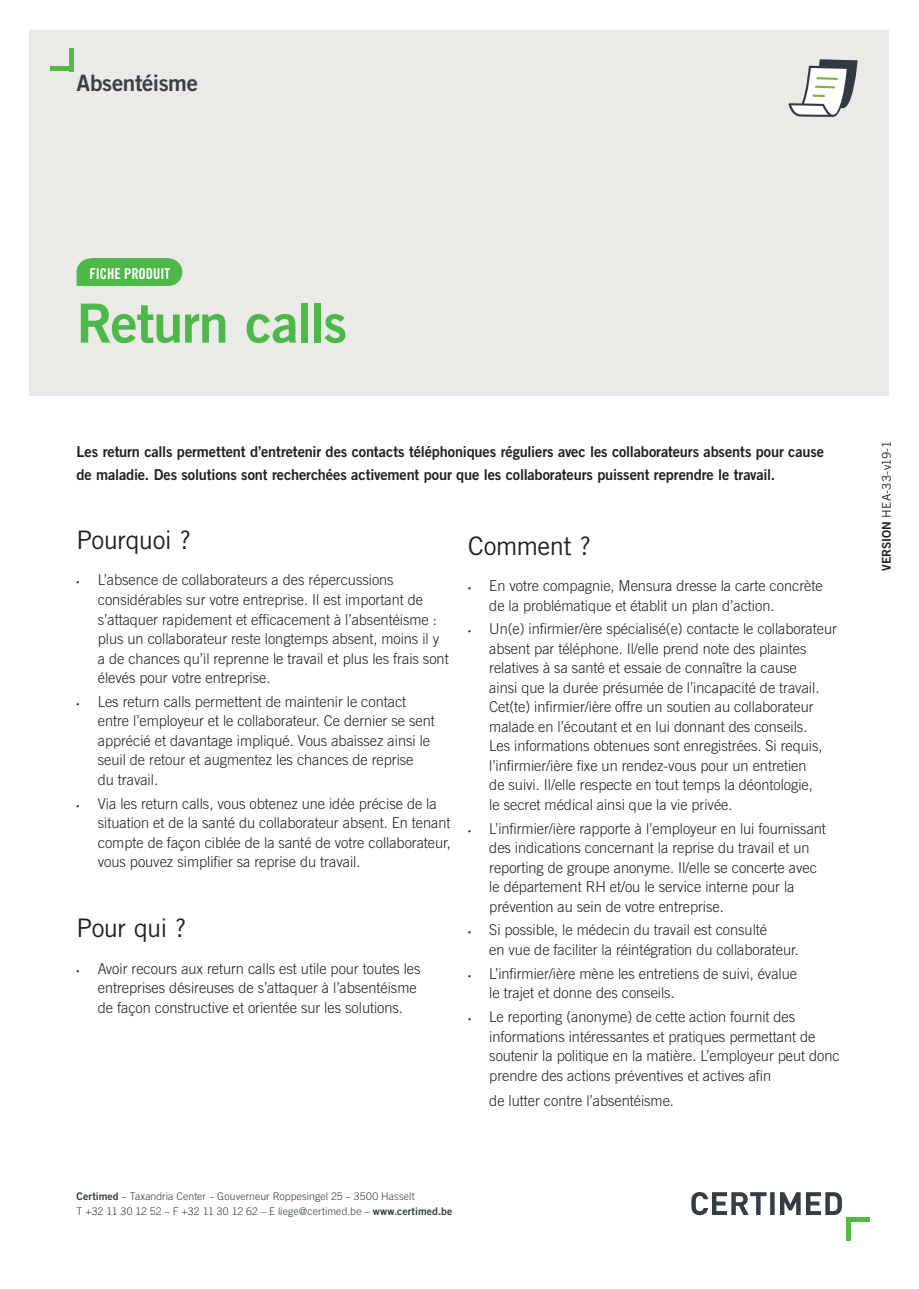
<style>
.page{position:relative;width:919px;height:1289px;background:#fff}
.page>*{position:absolute;margin:0;border:0;box-sizing:border-box;transform-origin:0 0}
.t1{font:54px "Trade Gothic LT Bold Two";letter-spacing:-.025em;color:#4cb848}
.t2{font:25.5px "Trade Gothic LT";letter-spacing:-.02em;color:#231f20}
.t3{font:22.5px "Trade Gothic LT Bold Two";letter-spacing:-.015em;color:#393f45}
.t4{font:300 15px/19.5px "Trade Gothic LT";letter-spacing:-.005em;color:#231f20}
.t5{font:15px/22.5px "Trade Gothic LT Bold Two";letter-spacing:-.01em;color:#231f20}
.t6{font:15px "Trade Gothic LT Bold Cond Twenty";color:#fff}
.t7{font:12px "Trade Gothic LT";letter-spacing:-.01em;color:#231f20}
.t8{font:300 10.5px/15px "Trade Gothic LT";letter-spacing:.01em;color:#323d47}
.s1{font-family:"Trade Gothic LT Bold Two"}
.s2{font-family:"Myriad Pro";font-weight:400;font-size:10.5px}
.s3{font-family:"Trade Gothic LT Bold Two";font-weight:400}
</style>
<div class="page">
<div style="left:30px;top:30px;width:859px;height:365px;background:#eaeae7"></div>
<div style="left:846px;top:1217px;width:23px;height:5px;background:#54b847"></div>
<hr style="left:846px;top:1217px;width:4px;height:23px;background:#54b847">
<hr style="left:50px;top:67px;width:24px;height:4px;background:#54b847">
<div style="left:69px;top:48px;width:5px;height:23px;background:#54b847"></div>
<svg style="left:691px;top:1192px;width:150px;height:23px"></svg>
<svg style="left:788px;top:59px;width:69px;height:58px"></svg>
<svg style="left:77px;top:258px;width:14px;height:28px"></svg>
<div style="left:155px;top:258px;width:27px;height:28px;background:#4cb848;border-radius:50%"></div>
<div style="left:91px;top:258px;width:78px;height:28px;background:#4cb848"></div>
<h3 class="t3" style="left:77px;top:69px;width:123px">Absentéisme</h3>
<p class="t6" style="left:89px;top:264px;width:82px">FICHE PRODUIT</p>
<h1 class="t1" style="left:77px;top:290px;width:272px">Return calls</h1>
<p class="t5" style="left:77px;top:440px;width:749px">Les return calls permettent d’entretenir des contacts téléphoniques réguliers avec les collaborateurs absents pour cause de maladie. Des solutions sont recherchées activement pour que les collaborateurs puissent reprendre le travail.</p>
<p class="t7" style="left:879px;top:570px;width:131px;rotate:-90deg"><span class="s1">VERSION</span> HEA-33-v19-1</p>
<h2 class="t2" style="left:77px;top:524px;width:116px">Pourquoi ?</h2>
<p class="t4" style="left:98px;top:570px;width:352px;text-indent:-21px"><span class="s2">•</span> L’absence de collaborateurs a des répercussions considérables sur votre entreprise. Il est important de s’attaquer rapidement et efficacement à l’absentéisme : plus un collaborateur reste longtemps absent, moins il y a de chances qu’il reprenne le travail et plus les frais sont élevés pour votre entreprise.</p>
<p class="t4" style="left:98px;top:691px;width:338px;text-indent:-21px"><span class="s2">•</span> Les return calls permettent de maintenir le contact entre l’employeur et le collaborateur. Ce dernier se sent apprécié et davantage impliqué. Vous abaissez ainsi le seuil de retour et augmentez les chances de reprise<br>du travail.</p>
<p class="t4" style="left:98px;top:793px;width:354px;text-indent:-21px"><span class="s2">•</span> Via les return calls, vous obtenez une idée précise de la situation et de la santé du collaborateur absent. En tenant compte de façon ciblée de la santé de votre collaborateur, vous pouvez simplifier sa reprise du travail.</p>
<h2 class="t2" style="left:468px;top:530px;width:124px">Comment ?</h2>
<p class="t4" style="left:489px;top:575px;width:335px;text-indent:-21px"><span class="s2">•</span> En votre compagnie, Mensura dresse la carte concrète de la problématique et établit un plan d’action.</p>
<p class="t4" style="left:489px;top:619px;width:349px;text-indent:-21px"><span class="s2">•</span> Un(e) infirmier/ère spécialisé(e) contacte le collaborateur absent par téléphone. Il/elle prend note des plaintes relatives à sa santé et essaie de connaître la cause<br>ainsi que la durée présumée de l’incapacité de travail.<br>Cet(te) infirmier/ière offre un soutien au collaborateur malade en l’écoutant et en lui donnant des conseils.<br>Les informations obtenues sont enregistrées. Si requis, l’infirmier/ière fixe un rendez-vous pour un entretien<br>de suivi. Il/elle respecte en tout temps la déontologie,<br>le secret médical ainsi que la vie privée.</p>
<p class="t4" style="left:489px;top:818px;width:338px;text-indent:-21px"><span class="s2">•</span> L’infirmier/ière rapporte à l’employeur en lui fournissant des indications concernant la reprise du travail et un reporting de groupe anonyme. Il/elle se concerte avec le département RH et/ou le service interne pour la prévention au sein de votre entreprise.</p>
<p class="t4" style="left:489px;top:920px;width:311px;text-indent:-21px"><span class="s2">•</span> Si possible, le médecin du travail est consulté<br>en vue de faciliter la réintégration du collaborateur.</p>
<p class="t4" style="left:489px;top:963px;width:309px;text-indent:-21px"><span class="s2">•</span> L’infirmier/ière mène les entretiens de suivi, évalue le trajet et donne des conseils.</p>
<p class="t4" style="left:489px;top:1006px;width:352px;text-indent:-21px"><span class="s2">•</span> Le reporting (anonyme) de cette action fournit des informations intéressantes et pratiques permettant de soutenir la politique en la matière. L’employeur peut donc prendre des actions préventives et actives afin</p>
<p class="t4" style="left:489px;top:1090px;width:186px">de lutter contre l’absentéisme.</p>
<h2 class="t2" style="left:77px;top:912px;width:111px">Pour qui ?</h2>
<p class="t4" style="left:98px;top:958px;width:324px;text-indent:-21px"><span class="s2">•</span> Avoir recours aux return calls est utile pour toutes les entreprises désireuses de s’attaquer à l’absentéisme de façon constructive et orientée sur les solutions.</p>
<p class="t8" style="left:77px;top:1188px;width:377px"><span class="s3">Certimed</span> – Taxandria Center – Gouverneur Roppesingel 25 – 3500 Hasselt<br>T +32 11 30 12 52 – F +32 11 30 12 62 – E liege@certimed.be – <span class="s3">www.certimed.be</span></p>
</div>
